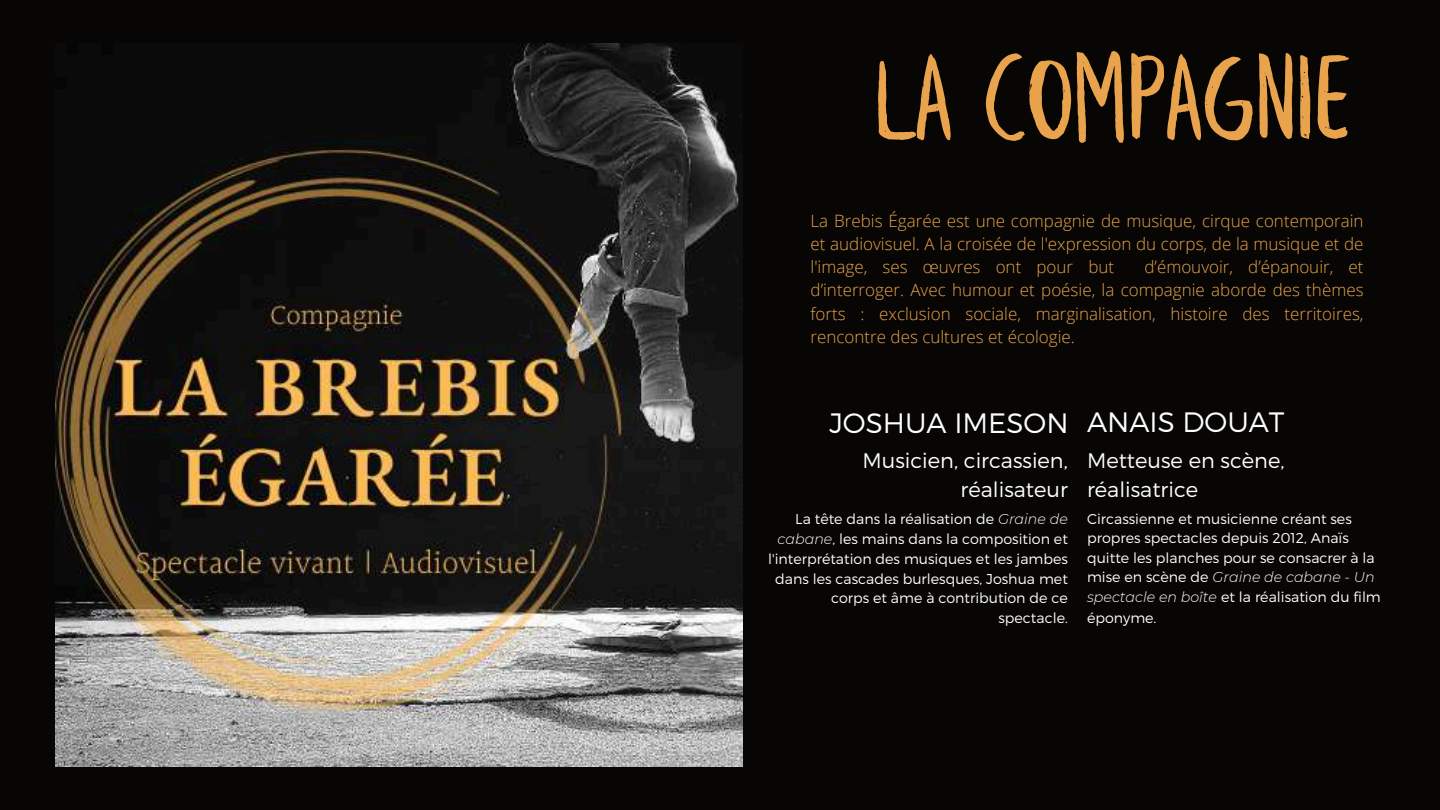
<style>
.page{position:relative;width:1440px;height:810px;background:#070604}
.page>*{position:absolute;margin:0;border:0;box-sizing:border-box;transform-origin:0 0}
.t1{font:123px "Leafy Extended";color:#e9a34d}
.t2{font:300 28px "Montserrat";color:#fff}
.t3{font:300 21px/29.2px "Montserrat";color:#fff}
.t4{font:300 17px/23.2px "Open Sans";color:#e9a34d;text-align:justify}
.t5{font:300 14.2px/19.8px "Montserrat";color:#fff}
.s1{font-style:italic}
</style>
<div class="page">
<img style="left:56px;top:44px;width:687px;height:722px">
<h1 class="t1" style="left:876px;top:48px;width:477px">LA COMPAGNIE</h1>
<p class="t4" style="left:811px;top:208px;width:555px">La Brebis Égarée est une compagnie de musique, cirque contemporain et audiovisuel. A la croisée de l'expression du corps, de la musique et de l'image, ses œuvres ont pour but</p>
<p class="t4" style="left:811px;top:255px;width:555px;text-indent:334px">d’émouvoir, d’épanouir, et d’interroger. Avec humour et poésie, la compagnie aborde des thèmes forts : exclusion sociale, marginalisation, histoire des territoires, rencontre des cultures et écologie.</p>
<h2 class="t2" style="left:829px;top:404px;width:241px">JOSHUA IMESON</h2>
<h3 class="t3" style="left:862px;top:445px;width:207px;text-align:right">Musicien, circassien, réalisateur</h3>
<p class="t5" style="left:768px;top:508px;width:301px;text-align:right">La tête dans la réalisation de <span class="s1">Graine de cabane</span>, les mains dans la composition et l'interprétation des musiques et les jambes dans les cascades burlesques, Joshua met corps et âme à contribution de ce spectacle.</p>
<h2 class="t2" style="left:1087px;top:404px;width:199px">ANAIS DOUAT</h2>
<h3 class="t3" style="left:1087px;top:444px;width:199px">Metteuse en scène, réalisatrice</h3>
<p class="t5" style="left:1087px;top:508px;width:295px">Circassienne et musicienne créant ses propres spectacles depuis 2012, Anaïs quitte les planches pour se consacrer à la mise en scène de <span class="s1">Graine de cabane - Un spectacle en boîte</span> et la réalisation du film éponyme.</p>
</div>
